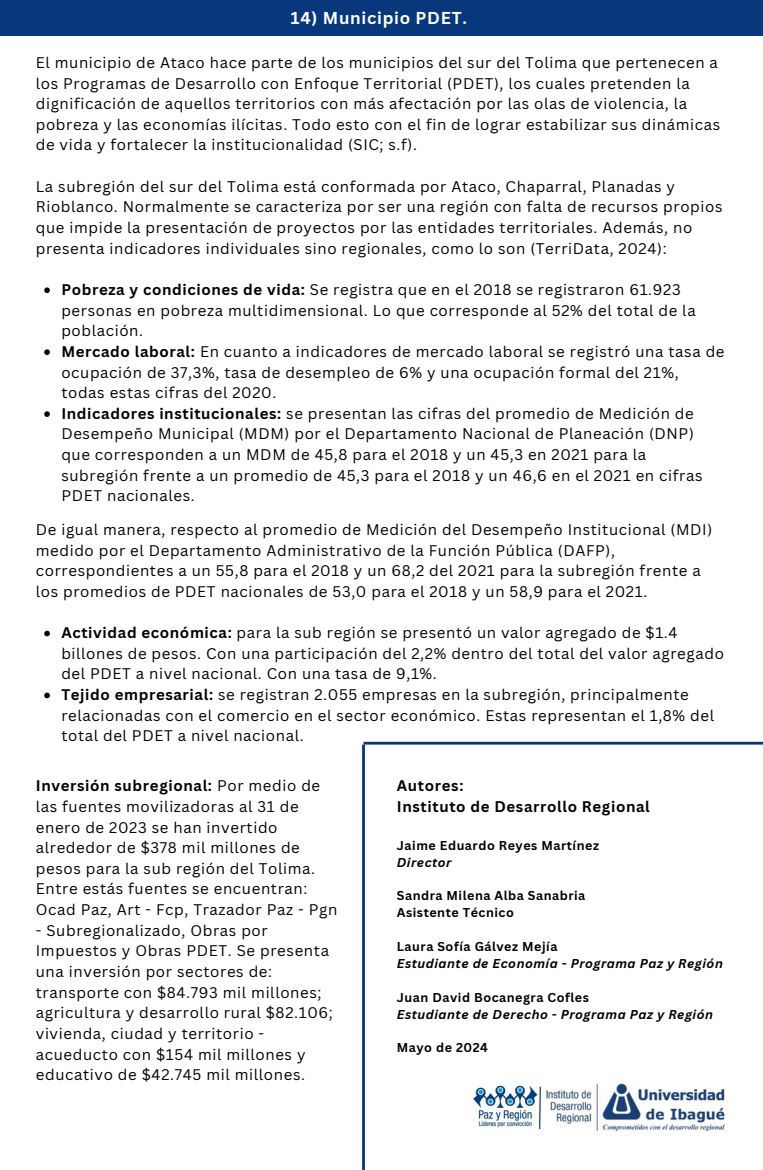
<style>
.page{position:relative;width:763px;height:1170px;background:#fff}
.page>*{position:absolute;margin:0;border:0;box-sizing:border-box;transform-origin:0 0}
.t1{font:700 16.75px "Canva Sans";letter-spacing:.04em;color:#fff}
.t2{font:15px/20.6px "Canva Sans";letter-spacing:.04em;color:#000}
.t3{font:700 15px/20.6px "Canva Sans";letter-spacing:.04em;color:#000}
.t4{font:700 12.5px "Canva Sans";letter-spacing:.04em;color:#000}
.t5{font:italic 700 12.5px "Canva Sans";letter-spacing:.04em;color:#000}
.s1{font-weight:700}
</style>
<div class="page">
<div style="left:0;top:0;width:762px;height:35px;background:#08377c"></div>
<hr style="left:362px;top:744px;width:3px;height:425px;background:#08377c">
<hr style="left:363px;top:741px;width:399px;height:3px;background:#08377c">
<svg style="left:44px;top:287px;width:6px;height:6px"></svg>
<svg style="left:44px;top:349px;width:6px;height:6px"></svg>
<svg style="left:44px;top:411px;width:6px;height:6px"></svg>
<svg style="left:44px;top:630px;width:6px;height:6px"></svg>
<svg style="left:44px;top:692px;width:6px;height:6px"></svg>
<img style="left:545px;top:1082px;width:180px;height:50px">
<img style="left:473px;top:1085px;width:65px;height:43px">
<svg style="left:539px;top:1086px;width:2px;height:43px"></svg>
<h1 class="t1" style="left:291px;top:6px;width:178px">14) Municipio PDET.</h1>
<p class="t2" style="left:36px;top:52px;width:685px">El municipio de Ataco hace parte de los municipios del sur del Tolima que pertenecen a los Programas de Desarrollo con Enfoque Territorial (PDET), los cuales pretenden la dignificación de aquellos territorios con más afectación por las olas de violencia, la pobreza y las economías ilícitas. Todo esto con el fin de lograr estabilizar sus dinámicas de vida y fortalecer la institucionalidad (SIC; s.f).</p>
<p class="t2" style="left:36px;top:175px;width:688px">La subregión del sur del Tolima está conformada por Ataco, Chaparral, Planadas y Rioblanco. Normalmente se caracteriza por ser una región con falta de recursos propios que impide la presentación de proyectos por las entidades territoriales. Además, no presenta indicadores individuales sino regionales, como lo son (TerriData, 2024):</p>
<p class="t2" style="left:61px;top:279px;width:635px"><span class="s1">Pobreza y condiciones de vida:</span> Se registra que en el 2018 se registraron 61.923 personas en pobreza multidimensional. Lo que corresponde al 52% del total de la población.</p>
<p class="t2" style="left:61px;top:340px;width:664px"><span class="s1">Mercado laboral:</span> En cuanto a indicadores de mercado laboral se registró una tasa de ocupación de 37,3%, tasa de desempleo de 6% y una ocupación formal del 21%, todas estas cifras del 2020.</p>
<p class="t2" style="left:61px;top:402px;width:642px"><span class="s1">Indicadores institucionales:</span> se presentan las cifras del promedio de Medición de Desempeño Municipal (MDM) por el Departamento Nacional de Planeación (DNP) que corresponden a un MDM de 45,8 para el 2018 y un 45,3 en 2021 para la subregión frente a un promedio de 45,3 para el 2018 y un 46,6 en el 2021 en cifras PDET nacionales.</p>
<p class="t2" style="left:36px;top:518px;width:677px">De igual manera, respecto al promedio de Medición del Desempeño Institucional (MDI) medido por el Departamento Administrativo de la Función Pública (DAFP), correspondientes a un 55,8 para el 2018 y un 68,2 del 2021 para la subregión frente a los promedios de PDET nacionales de 53,0 para el 2018 y un 58,9 para el 2021.</p>
<p class="t2" style="left:61px;top:622px;width:663px"><span class="s1">Actividad económica:</span> para la sub región se presentó un valor agregado de $1.4 billones de pesos. Con una participación del 2,2% dentro del total del valor agregado del PDET a nivel nacional. Con una tasa de 9,1%.</p>
<p class="t2" style="left:61px;top:683px;width:654px"><span class="s1">Tejido empresarial:</span> se registran 2.055 empresas en la subregión, principalmente relacionadas con el comercio en el sector económico. Estas representan el 1,8% del total del PDET a nivel nacional.</p>
<p class="t2" style="left:36px;top:774px;width:303px"><span class="s1">Inversión subregional:</span> Por medio de las fuentes movilizadoras al 31 de enero de 2023 se han invertido alrededor de $378 mil millones de pesos para la sub región del Tolima.<br>Entre estás fuentes se encuentran:<br>Ocad Paz, Art - Fcp, Trazador Paz - Pgn</p>
<p class="t2" style="left:36px;top:919px;width:298px">- Subregionalizado, Obras por Impuestos y Obras PDET. Se presenta una inversión por sectores de: transporte con $84.793 mil millones; agricultura y desarrollo rural $82.106; vivienda, ciudad y territorio - acueducto con $154 mil millones y educativo de $42.745 mil millones.</p>
<h2 class="t3" style="left:396px;top:774px;width:254px">Autores:<br>Instituto de Desarrollo Regional</h2>
<h3 class="t4" style="left:396px;top:836px;width:204px">Jaime Eduardo Reyes Martínez</h3>
<h3 class="t5" style="left:396px;top:853px;width:56px">Director</h3>
<p class="t4" style="left:396px;top:886px;width:190px">Sandra Milena Alba Sanabria</p>
<p class="t4" style="left:396px;top:903px;width:118px">Asistente Técnico</p>
<p class="t4" style="left:396px;top:937px;width:162px">Laura Sofía Gálvez Mejía</p>
<h3 class="t5" style="left:396px;top:954px;width:327px">Estudiante de Economía - Programa Paz y Región</h3>
<p class="t4" style="left:396px;top:988px;width:193px">Juan David Bocanegra Cofles</p>
<p class="t5" style="left:396px;top:1004px;width:317px">Estudiante de Derecho - Programa Paz y Región</p>
<h3 class="t4" style="left:396px;top:1038px;width:93px">Mayo de 2024</h3>
</div>
